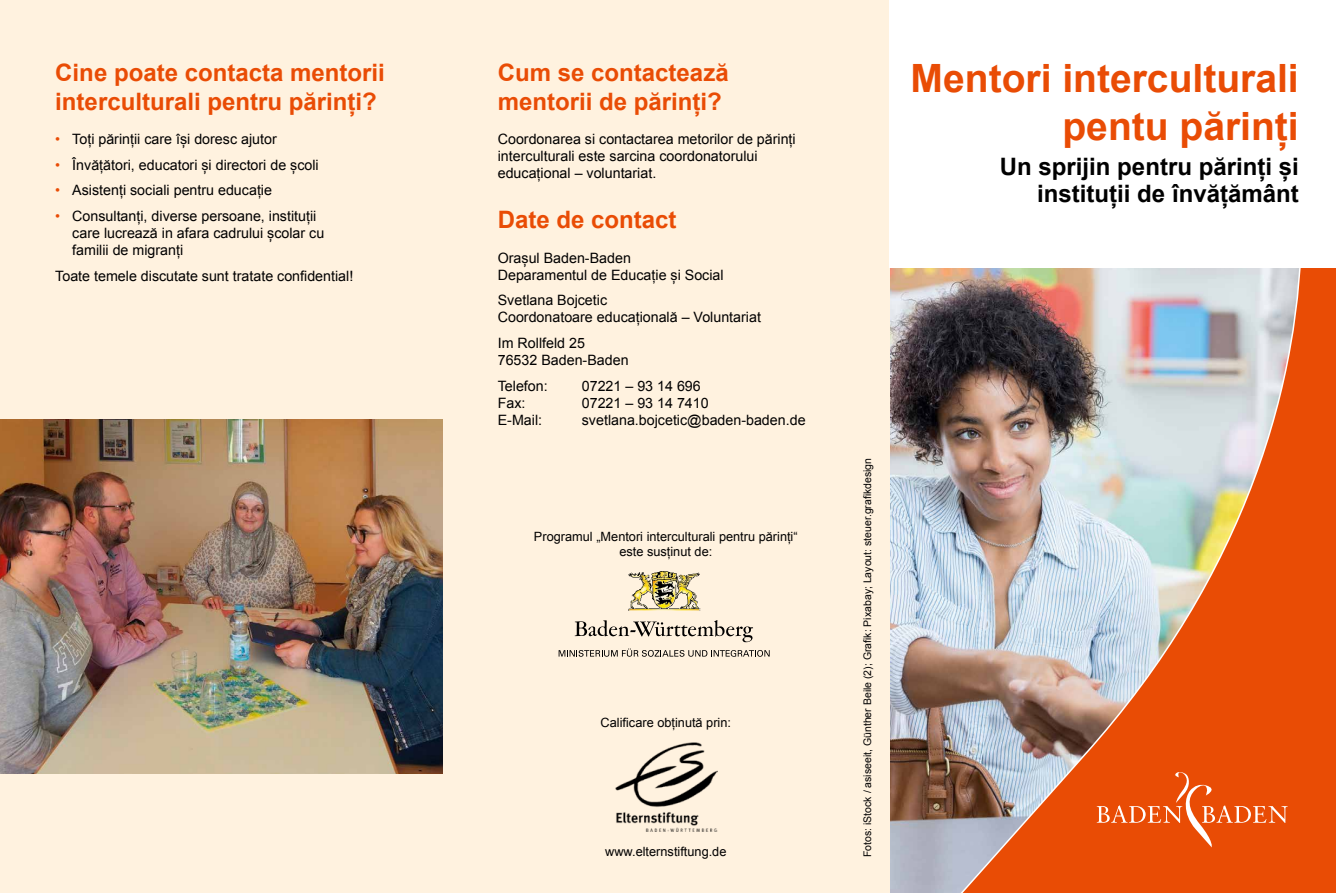
<style>
.page{position:relative;width:1336px;height:893px;background:#fff}
.page>*{position:absolute;margin:0;border:0;box-sizing:border-box;transform-origin:0 0}
.t1{font:700 39px "Arial";color:#e94c05}
.Überschrift_2{font:700 24px/28.8px "Arial";color:#e94c05}
.t2{font:700 24px/26.8px "Arial";color:#000;text-align:right}
.Text{font:14.25px/17.1px "Arial";color:#000}
.Kontaktdaten{font:12.75px "Arial";color:#000}
.Überschrift_2-2{font:10.5px "Arial";color:#000}
.s1{color:#e94c05}
</style>
<div class="page">
<div style="left:0;top:0;width:889px;height:893px;background:#fff2df"></div>
<img style="left:615px;top:743px;width:102px;height:88px">
<img style="left:890px;top:268px;width:445px;height:625px">
<svg style="left:1096px;top:772px;width:191px;height:75px;background:#ea5b1a"></svg>
<img style="left:0;top:420px;width:442px;height:354px">
<img style="left:628px;top:571px;width:73px;height:39px">
<svg style="left:574px;top:620px;width:179px;height:22px"></svg>
<svg style="left:558px;top:649px;width:211px;height:8px"></svg>
<p class="Überschrift_2" style="left:55px;top:59px;width:331px">Cine poate contacta mentorii interculturali pentru părinți?</p>
<p class="Text" style="left:55px;top:131px;width:223px"><span class="s1">•</span> Toți părinții care își doresc ajutor</p>
<p class="Text" style="left:55px;top:156px;width:265px"><span class="s1">•</span> Învățători, educatori și directori de școli</p>
<p class="Text" style="left:55px;top:182px;width:218px"><span class="s1">•</span> Asistenți sociali pentru educație</p>
<p class="Text" style="left:72px;top:208px;width:253px;text-indent:-17px"><span class="s1">•</span> Consultanți, diverse persoane, instituții care lucrează in afara cadrului școlar cu familii de migranți</p>
<p class="Text" style="left:55px;top:267px;width:299px">Toate temele discutate sunt tratate confidential!</p>
<p class="Überschrift_2" style="left:497px;top:59px;width:232px">Cum se contactează mentorii de părinți?</p>
<p class="Text" style="left:497px;top:131px;width:299px">Coordonarea si contactarea metorilor de părinți interculturali este sarcina coordonatorului educațional – voluntariat.</p>
<p class="Überschrift_2" style="left:497px;top:206px;width:180px">Date de contact</p>
<p class="Text" style="left:497px;top:249px;width:227px">Orașul Baden-Baden<br>Deparamentul de Educație și Social</p>
<p class="Text" style="left:497px;top:292px;width:265px">Svetlana Bojcetic<br>Coordonatoare educațională – Voluntariat</p>
<p class="Text" style="left:497px;top:335px;width:132px">Im Rollfeld 25<br>76532 Baden-Baden</p>
<p class="Text" style="left:497px;top:377px;width:51px">Telefon:</p>
<p class="Text" style="left:581px;top:377px;width:120px">07221 – 93 14 696</p>
<p class="Text" style="left:497px;top:394px;width:29px">Fax:</p>
<p class="Text" style="left:581px;top:394px;width:128px">07221 – 93 14 7410</p>
<p class="Text" style="left:497px;top:411px;width:46px">E-Mail:</p>
<p class="Text" style="left:581px;top:411px;width:225px">svetlana.bojcetic@baden-baden.de</p>
<p class="Kontaktdaten" style="left:534px;top:528px;width:265px">Programul „Mentori interculturali pentru părinți“</p>
<p class="Kontaktdaten" style="left:619px;top:543px;width:94px">este susținut de:</p>
<p class="Kontaktdaten" style="left:600px;top:714px;width:132px">Calificare obținută prin:</p>
<p class="Kontaktdaten" style="left:605px;top:843px;width:123px">www.elternstiftung.de</p>
<p class="t1" style="left:910px;top:52px;width:389px">Mentori interculturali</p>
<p class="t1" style="left:1062px;top:100px;width:238px">pentu părinți</p>
<p class="t2" style="left:999px;top:154px;width:300px">Un sprijin pentru părinți și instituții de învățământ</p>
<p class="Überschrift_2-2" style="left:860px;top:857px;width:401px;rotate:-90deg">Fotos: iStock / asiseeit, Günther Beile (2); Grafik: Pixabay; Layout: steuer.grafikdesign</p>
</div>
